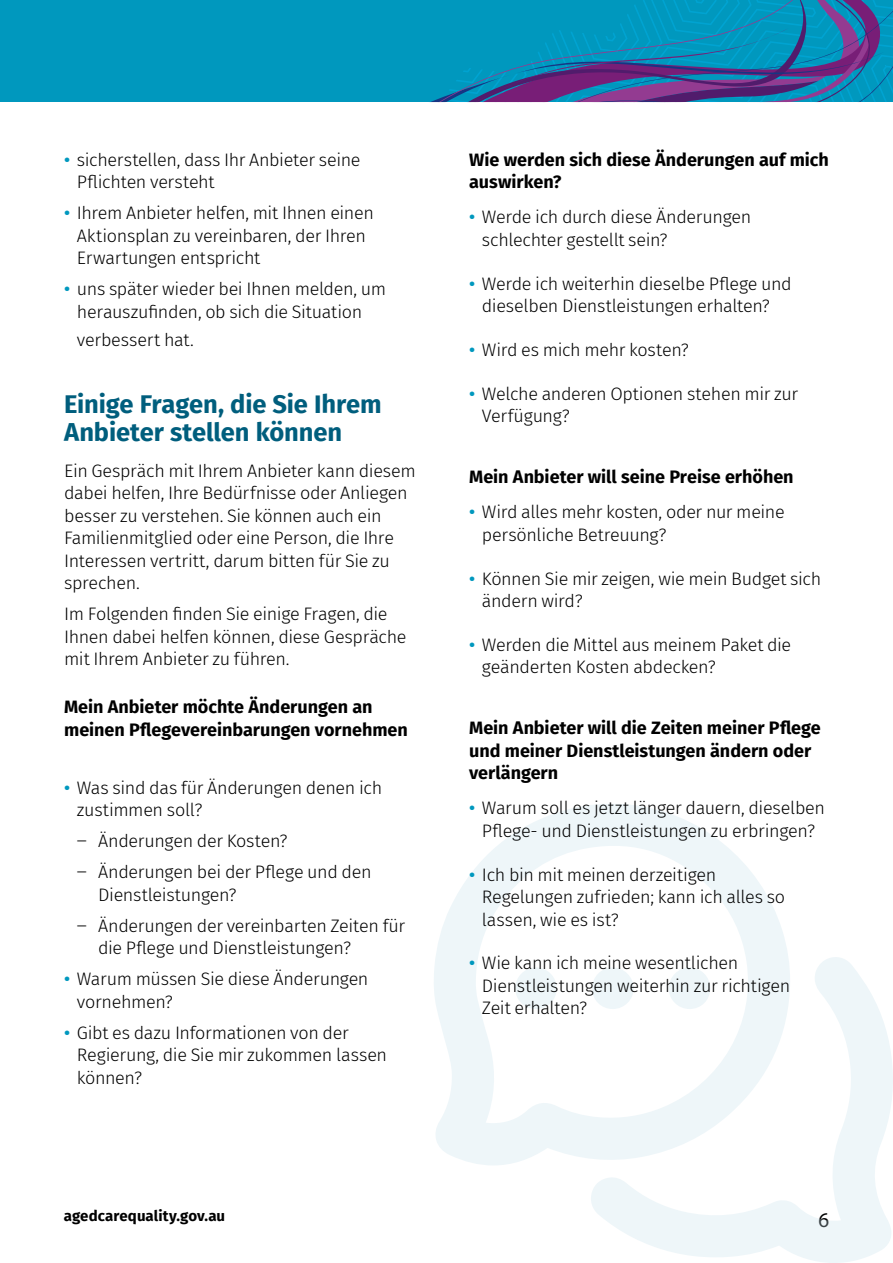
<style>
.page{position:relative;width:893px;height:1263px;background:#fff}
.page>*{position:absolute;margin:0;border:0;box-sizing:border-box;transform-origin:0 0}
.t1{font:700 25.5px/28.5px "Fira Sans";letter-spacing:-.005em;color:#005e7d}
.t2{font:21px "Myriad Pro";color:#000}
.t3{font:300 18px/22.5px "Fira Sans";letter-spacing:-.02em;color:#000}
.t4{font:700 18px/22.5px "Fira Sans";color:#000}
.t5{font:700 15px "Fira Sans";letter-spacing:.005em;color:#000}
.s1{font-weight:500;color:#0098be}
</style>
<div class="page">
<div style="left:0;top:0;width:893px;height:102px;background:#0098be"></div>
<svg style="left:431px;top:0;width:462px;height:102px"></svg>
<svg style="left:434px;top:804px;width:354px;height:361px"></svg>
<svg style="left:589px;top:956px;width:304px;height:307px"></svg>
<div style="left:515px;top:967px;width:42px;height:42px;background:#eef6f9;border-radius:50%"></div>
<div style="left:592px;top:967px;width:42px;height:42px;background:#eef6f9;border-radius:50%"></div>
<div style="left:668px;top:967px;width:42px;height:42px;background:#eef6f9;border-radius:50%"></div>
<p class="t3" style="left:77px;top:148px;width:285px;text-indent:-13px"><span class="s1">•</span> sicherstellen, dass Ihr Anbieter seine<br>Pflichten versteht</p>
<p class="t3" style="left:77px;top:202px;width:299px;text-indent:-13px"><span class="s1">•</span> Ihrem Anbieter helfen, mit Ihnen einen<br>Aktionsplan zu vereinbaren, der Ihren<br>Erwartungen entspricht</p>
<p class="t3" style="left:77px;top:278px;width:311px;text-indent:-13px"><span class="s1">•</span> uns später wieder bei Ihnen melden, um herauszufinden, ob sich die Situation</p>
<p class="t3" style="left:77px;top:329px;width:118px">verbessert hat.</p>
<h1 class="t1" style="left:64px;top:388px;width:319px">Einige Fragen, die Sie Ihrem<br>Anbieter stellen können</h1>
<p class="t3" style="left:64px;top:459px;width:353px">Ein Gespräch mit Ihrem Anbieter kann diesem dabei helfen, Ihre Bedürfnisse oder Anliegen besser zu verstehen. Sie können auch ein Familienmitglied oder eine Person, die Ihre Interessen vertritt, darum bitten für Sie zu sprechen.</p>
<p class="t3" style="left:64px;top:603px;width:344px">Im Folgenden finden Sie einige Fragen, die<br>Ihnen dabei helfen können, diese Gespräche mit Ihrem Anbieter zu führen.</p>
<p class="t4" style="left:64px;top:694px;width:345px">Mein Anbieter möchte Änderungen an meinen Pflegevereinbarungen vornehmen</p>
<p class="t3" style="left:77px;top:776px;width:307px;text-indent:-13px"><span class="s1">•</span> Was sind das für Änderungen denen ich zustimmen soll?</p>
<p class="t3" style="left:77px;top:825px;width:296px;line-height:31px">‒ Änderungen der Kosten?<br>‒ Änderungen bei der Pflege und den</p>
<p class="t3" style="left:77px;top:879px;width:330px;line-height:31px;text-indent:21px">Dienstleistungen?<br>‒ Änderungen der vereinbarten Zeiten für</p>
<p class="t3" style="left:98px;top:936px;width:254px">die Pflege und Dienstleistungen?</p>
<p class="t3" style="left:77px;top:967px;width:293px;text-indent:-13px"><span class="s1">•</span> Warum müssen Sie diese Änderungen vornehmen?</p>
<p class="t3" style="left:77px;top:1021px;width:312px;text-indent:-13px"><span class="s1">•</span> Gibt es dazu Informationen von der<br>Regierung, die Sie mir zukommen lassen können?</p>
<p class="t5" style="left:64px;top:1203px;width:163px">agedcarequality.gov.au</p>
<p class="t4" style="left:469px;top:147px;width:361px">Wie werden sich diese Änderungen auf mich auswirken?</p>
<p class="t3" style="left:482px;top:206px;width:271px;text-indent:-13px"><span class="s1">•</span> Werde ich durch diese Änderungen schlechter gestellt sein?</p>
<p class="t3" style="left:469px;top:272px;width:324px;text-align:center"><span class="s1">•</span> Werde ich weiterhin dieselbe Pflege und dieselben Dienstleistungen erhalten?</p>
<p class="t3" style="left:469px;top:338px;width:221px"><span class="s1">•</span> Wird es mich mehr kosten?</p>
<p class="t3" style="left:482px;top:382px;width:318px;text-indent:-13px"><span class="s1">•</span> Welche anderen Optionen stehen mir zur<br>Verfügung?</p>
<p class="t4" style="left:469px;top:464px;width:326px">Mein Anbieter will seine Preise erhöhen</p>
<p class="t3" style="left:482px;top:501px;width:304px;text-indent:-13px"><span class="s1">•</span> Wird alles mehr kosten, oder nur meine persönliche Betreuung?</p>
<p class="t3" style="left:482px;top:567px;width:341px;text-indent:-13px"><span class="s1">•</span> Können Sie mir zeigen, wie mein Budget sich ändern wird?</p>
<p class="t3" style="left:482px;top:633px;width:311px;text-indent:-13px"><span class="s1">•</span> Werden die Mittel aus meinem Paket die geänderten Kosten abdecken?</p>
<p class="t4" style="left:469px;top:715px;width:353px">Mein Anbieter will die Zeiten meiner Pflege und meiner Dienstleistungen ändern oder verlängern</p>
<p class="t3" style="left:469px;top:797px;width:357px;text-align:center"><span class="s1">•</span> Warum soll es jetzt länger dauern, dieselben<br>Pflege- und Dienstleistungen zu erbringen?</p>
<p class="t3" style="left:482px;top:863px;width:305px;text-indent:-13px"><span class="s1">•</span> Ich bin mit meinen derzeitigen<br>Regelungen zufrieden; kann ich alles so lassen, wie es ist?</p>
<p class="t3" style="left:482px;top:952px;width:310px;text-indent:-13px"><span class="s1">•</span> Wie kann ich meine wesentlichen<br>Dienstleistungen weiterhin zur richtigen<br>Zeit erhalten?</p>
<p class="t2" style="left:818px;top:1207px;width:12px">6</p>
</div>
